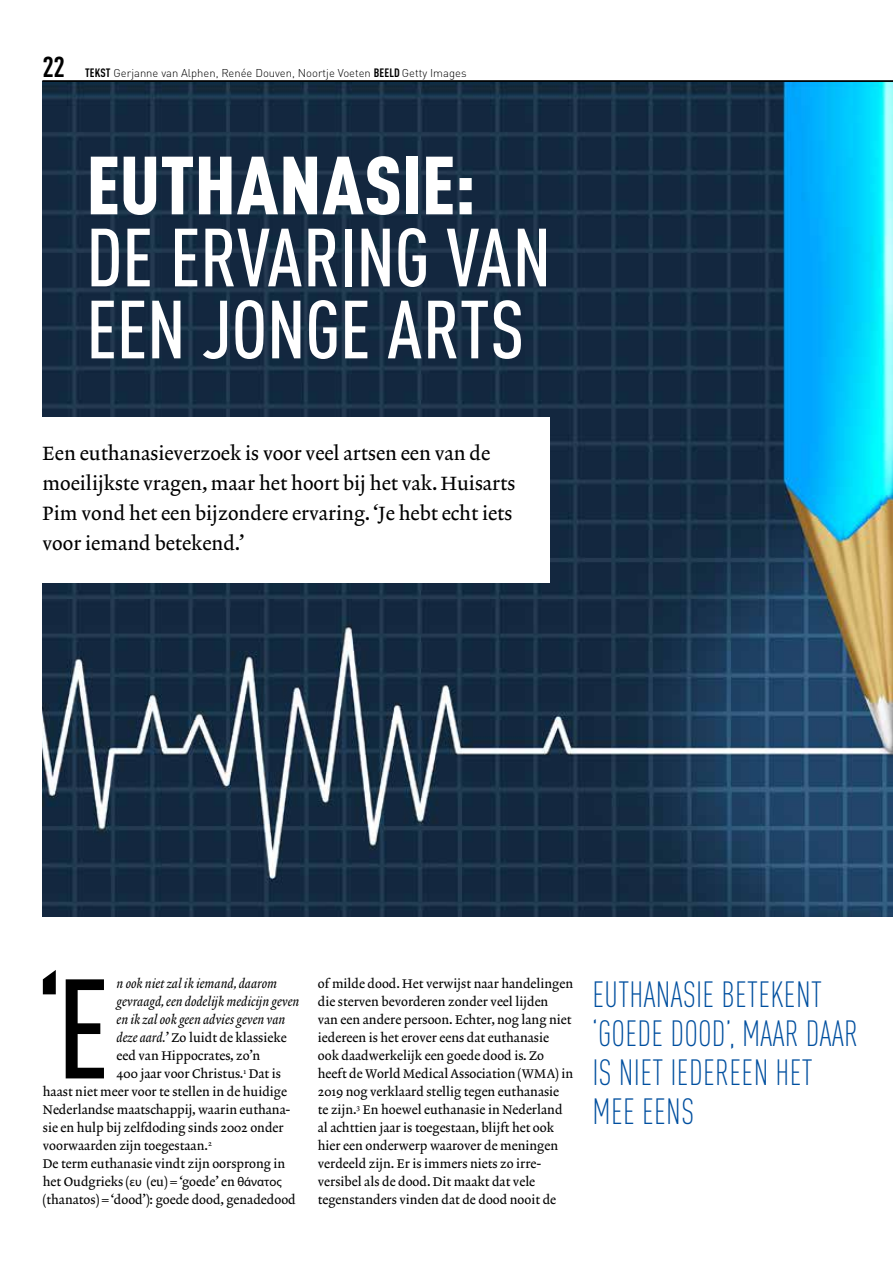
<style>
.page{position:relative;width:893px;height:1263px;background:#fff}
.page>*{position:absolute;margin:0;border:0;box-sizing:border-box;transform-origin:0 0}
.t1{font:500 condensed 139.2px "DINOT";color:#000}
.t2{font:500 condensed 81px/72px "DINOT";letter-spacing:-.005em;color:#fff}
.t3{font:900 condensed 81px "DINOT";color:#fff}
.t4{font:300 condensed 36px/39px "DINOT";letter-spacing:.01em;color:#004f9f;scale:.93 1}
.t5{font:700 condensed 28.5px "DINOT";color:#000}
.t6{font:19.5px/30px "Lexicon No 2 Roman A";color:#000}
.t7{font:12.75px/18px "Lexicon No 2 Roman A";color:#000}
.t8{font:12.75px/18px "Lexicon No 2 Italic A";color:#000}
.t9{font:300 11.25px "DINOT";color:#000}
.s1{font-weight:700;font-stretch:condensed;font-size:12px}
.s2{font-family:"Lexicon No 2 Italic A"}
.s3{font-family:"Myriad Pro"}
</style>
<div class="page">
<img style="left:43px;top:82px;width:850px;height:834px">
<hr style="left:43px;top:81px;width:850px;height:1px;background:#000">
<div style="left:0;top:417px;width:550px;height:166px;background:#fff"></div>
<h3 class="t5" style="left:43px;top:49px;width:24px">22</h3>
<p class="t9" style="left:85px;top:66px;width:383px"><span class="s1">TEKST</span> Gerjanne van Alphen, Renée Douven, Noortje Voeten <span class="s1">BEELD</span> Getty Images</p>
<h2 class="t3" style="left:86px;top:135px;width:391px">EUTHANASIE:</h2>
<h2 class="t2" style="left:86px;top:221px;width:466px">DE ERVARING VAN<br>EEN JONGE ARTS</h2>
<h3 class="t6" style="left:43px;top:439px;width:474px">Een euthanasieverzoek is voor veel artsen een van de moeilijkste vragen, maar het hoort bij het vak. Huisarts Pim vond het een bijzondere ervaring. ‘Je hebt echt iets voor iemand betekend.’</h3>
<h1 class="t1" style="left:35px;top:946px;width:76px">‘E</h1>
<p class="t8" style="left:117px;top:975px;width:184px">n ook niet zal ik iemand, daarom gevraagd, een dodelijk medicijn geven en ik zal ook geen advies geven van</p>
<p class="t7" style="left:117px;top:1030px;width:172px"><span class="s2">deze aard.</span>’ Zo luidt de klassieke</p>
<p class="t7" style="left:117px;top:1048px;width:145px">eed van Hippocrates, zo’n</p>
<p class="t7" style="left:117px;top:1066px;width:166px">400 jaar voor Christus.<sup>1</sup> Dat is</p>
<p class="t7" style="left:43px;top:1084px;width:246px">haast niet meer voor te stellen in de huidige</p>
<p class="t7" style="left:43px;top:1102px;width:249px">Nederlandse maatschappij, waarin euthana-</p>
<p class="t7" style="left:43px;top:1120px;width:242px">sie en hulp bij zelfdoding sinds 2002 onder</p>
<p class="t7" style="left:43px;top:1138px;width:170px">voorwaarden zijn toegestaan.<sup>2</sup></p>
<p class="t7" style="left:43px;top:1156px;width:244px">De term euthanasie vindt zijn oorsprong in</p>
<p class="t7" style="left:43px;top:1174px;width:240px">het Oudgrieks (<span class="s3">ευ</span> (eu) = ‘goede’ en <span class="s3">θάνατος</span></p>
<p class="t7" style="left:43px;top:1192px;width:254px">(thanatos) = ‘dood’): goede dood, genadedood</p>
<p class="t7" style="left:318px;top:976px;width:257px">of milde dood. Het verwijst naar handelingen die sterven bevorderen zonder veel lijden<br>van een andere persoon. Echter, nog lang niet iedereen is het erover eens dat euthanasie ook daadwerkelijk een goede dood is. Zo heeft de World Medical Association (WMA) in 2019 nog verklaard stellig tegen euthanasie<br>te zijn.<sup>3</sup> En hoewel euthanasie in Nederland al achttien jaar is toegestaan, blijft het ook hier een onderwerp waarover de meningen verdeeld zijn. Er is immers niets zo irre&shy;versibel als de dood. Dit maakt dat vele tegenstanders vinden dat de dood nooit de</p>
<h3 class="t4" style="left:592px;top:974px;width:287px">EUTHANASIE BETEKENT ‘GOEDE DOOD’, MAAR DAAR<br>IS NIET IEDEREEN HET<br>MEE EENS</h3>
</div>
